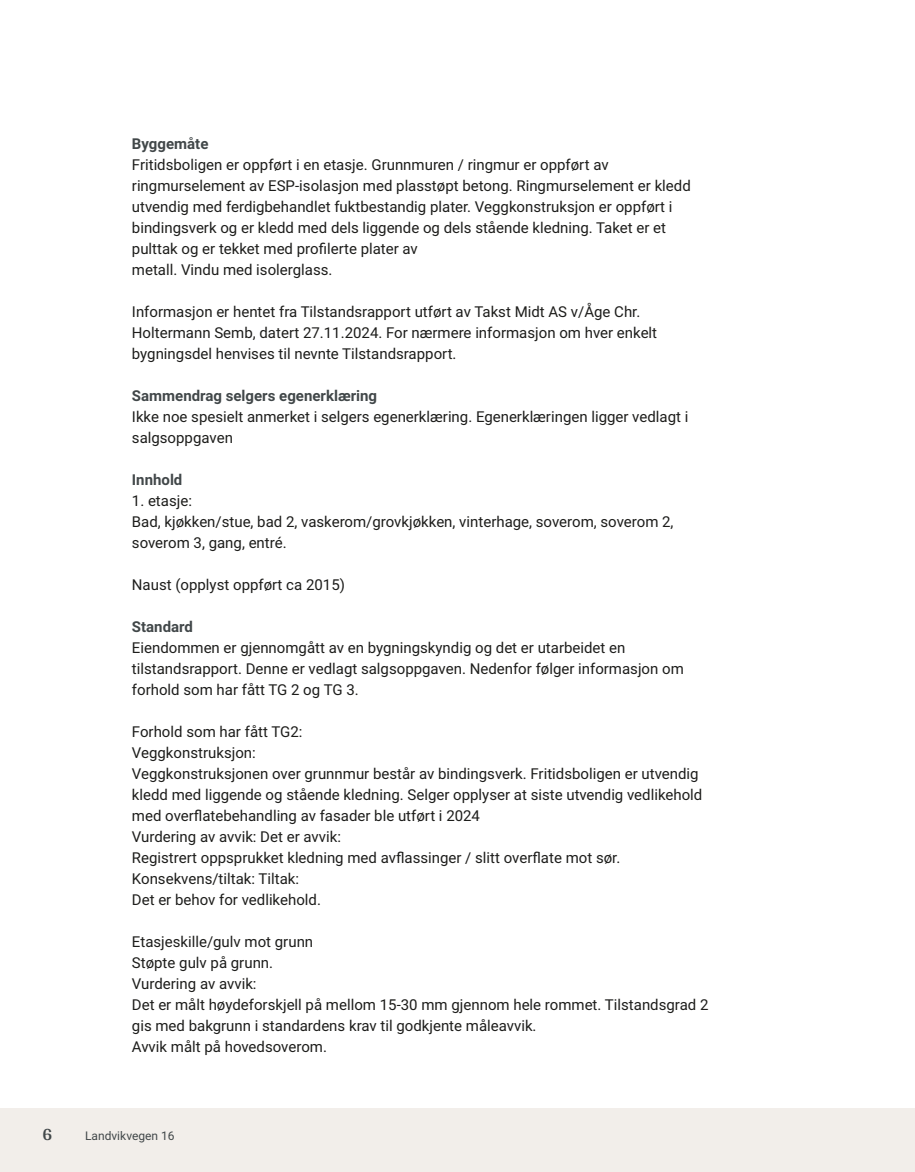
<style>
.page{position:relative;width:915px;height:1172px;background:#fff}
.page>*{position:absolute;margin:0;border:0;box-sizing:border-box;transform-origin:0 0}
.t1{font:700 18px "Arya";color:#414749}
.t2{font:15px/21px "Roboto Vitec";color:#1d1d1b}
.t3{font:700 15px "Roboto Vitec";color:#414749}
.t4{font:12px "Roboto Vitec";color:#414749}
</style>
<div class="page">
<div style="left:0;top:1108px;width:914px;height:64px;background:#f2eeea"></div>
<p class="t3" style="left:132px;top:133px;width:78px">Byggemåte</p>
<p class="t2" style="left:132px;top:153px;width:560px">Fritidsboligen er oppført i en etasje. Grunnmuren / ringmur er oppført av ringmurselement av ESP‑isolasjon med plasstøpt betong. Ringmurselement er kledd utvendig med ferdigbehandlet fuktbestandig plater. Veggkonstruksjon er oppført i bindingsverk og er kledd med dels liggende og dels stående kledning. Taket er et pulttak og er tekket med profilerte plater av<br>metall. Vindu med isolerglass.</p>
<p class="t2" style="left:132px;top:300px;width:526px">Informasjon er hentet fra Tilstandsrapport utført av Takst Midt AS v/Åge Chr.<br>Holtermann Semb, datert 27.11.2024. For nærmere informasjon om hver enkelt bygningsdel henvises til nevnte Tilstandsrapport.</p>
<p class="t3" style="left:132px;top:385px;width:247px">Sammendrag selgers egenerklæring</p>
<p class="t2" style="left:132px;top:405px;width:557px">Ikke noe spesielt anmerket i selgers egenerklæring. Egenerklæringen ligger vedlagt i salgsoppgaven</p>
<p class="t3" style="left:132px;top:469px;width:52px">Innhold</p>
<p class="t2" style="left:132px;top:489px;width:543px">1. etasje:<br>Bad, kjøkken/stue, bad 2, vaskerom/grovkjøkken, vinterhage, soverom, soverom 2, soverom 3, gang, entré.</p>
<p class="t2" style="left:132px;top:573px;width:214px">Naust (opplyst oppført ca 2015)</p>
<p class="t3" style="left:132px;top:616px;width:63px">Standard</p>
<p class="t2" style="left:132px;top:636px;width:553px">Eiendommen er gjennomgått av en bygningskyndig og det er utarbeidet en tilstandsrapport. Denne er vedlagt salgsoppgaven. Nedenfor følger informasjon om forhold som har fått TG 2 og TG 3.</p>
<p class="t2" style="left:132px;top:720px;width:571px">Forhold som har fått TG2:<br>Veggkonstruksjon:<br>Veggkonstruksjonen over grunnmur består av bindingsverk. Fritidsboligen er utvendig kledd med liggende og stående kledning. Selger opplyser at siste utvendig vedlikehold med overflatebehandling av fasader ble utført i 2024<br>Vurdering av avvik: Det er avvik:<br>Registrert oppsprukket kledning med avflassinger / slitt overflate mot sør.<br>Konsekvens/tiltak: Tiltak:<br>Det er behov for vedlikehold.</p>
<p class="t2" style="left:132px;top:930px;width:578px">Etasjeskille/gulv mot grunn<br>Støpte gulv på grunn.<br>Vurdering av avvik:<br>Det er målt høydeforskjell på mellom 15‑30 mm gjennom hele rommet. Tilstandsgrad 2 gis med bakgrunn i standardens krav til godkjente måleavvik.<br>Avvik målt på hovedsoverom.</p>
<p class="t1" style="left:43px;top:1123px;width:11px">6</p>
<p class="t4" style="left:85px;top:1127px;width:91px">Landvikvegen 16</p>
</div>
